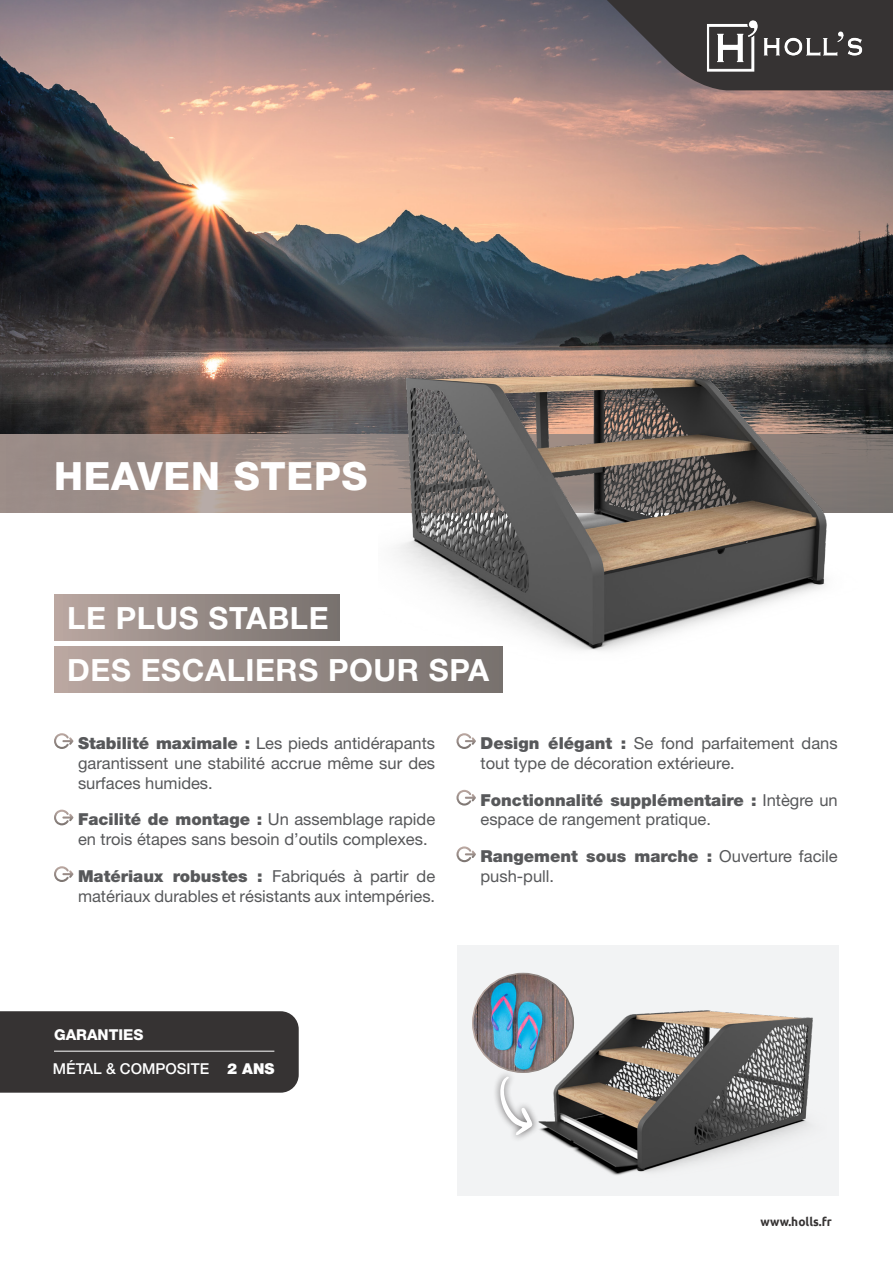
<style>
.page{position:relative;width:893px;height:1263px;background:#fff}
.page>*{position:absolute;margin:0;border:0;box-sizing:border-box;transform-origin:0 0}
.Accroche_titre{font:800 39px "Helvetica Neue";letter-spacing:.02em;color:#fff}
.Accroche_titre-2{font:700 30.6px "Helvetica Neue";letter-spacing:.02em;color:#fff}
.t1{font:16.5px/19.8px "Helvetica Neue";color:#57585a}
.t2{font:500 15px "Helvetica Neue";color:#fff}
.t3{font:800 15px "Helvetica Neue";color:#fff}
.t4{font:900 15px "Helvetica Neue";color:#fff}
.Titre_principal_ligne_1{font:700 12px "Ubuntu";color:#363333}
.s1{font-weight:900}
</style>
<div class="page">
<img style="left:0;top:0;width:893px;height:435px">
<svg style="left:54px;top:733px;width:20px;height:16px"></svg>
<svg style="left:54px;top:810px;width:20px;height:15px"></svg>
<svg style="left:54px;top:866px;width:20px;height:16px"></svg>
<svg style="left:456px;top:733px;width:20px;height:16px"></svg>
<svg style="left:456px;top:790px;width:20px;height:15px"></svg>
<svg style="left:456px;top:846px;width:20px;height:16px"></svg>
<div style="left:0;top:1011px;width:299px;height:82px;background:#363333"></div>
<svg style="left:550px;top:0;width:343px;height:90px"></svg>
<img style="left:707px;top:20px;width:156px;height:52px">
<svg style="left:0;top:435px;width:378px;height:77px"></svg>
<img style="left:378px;top:214px;width:515px;height:437px">
<div style="left:54px;top:595px;width:285px;height:45px;background:linear-gradient(to right,#b9a6a0,#76706d)"></div>
<div style="left:54px;top:647px;width:449px;height:45px;background:linear-gradient(to right,#b9a7a0,#76706d)"></div>
<div style="left:457px;top:945px;width:382px;height:251px;background:#f2f3f4"></div>
<img style="left:540px;top:1010px;width:273px;height:165px">
<img style="left:473px;top:973px;width:100px;height:99px">
<div style="left:472px;top:973px;width:102px;height:100px;border:2px solid #fff;border-radius:50%"></div>
<div style="left:493px;top:1069px;width:47px;height:73px;background:#231f20;opacity:.75"></div>
<svg style="left:500px;top:1075px;width:34px;height:60px"></svg>
<hr style="left:54px;top:1051px;width:220px;height:1px;background:#fff">
<p class="Accroche_titre" style="left:54px;top:453px;width:315px">HEAVEN STEPS</p>
<p class="Accroche_titre-2" style="left:67px;top:600px;width:263px">LE PLUS STABLE</p>
<p class="Accroche_titre-2" style="left:67px;top:652px;width:423px">DES ESCALIERS POUR SPA</p>
<p class="t1" style="left:78px;top:733px;width:359px;text-align:justify"><span class="s1">Stabilité maximale :</span> Les pieds antidérapants garantissent une stabilité accrue même sur des surfaces humides.</p>
<p class="t1" style="left:78px;top:809px;width:359px"><span class="s1">Facilité de montage :</span> Un assemblage rapide en trois étapes sans besoin d’outils complexes.</p>
<p class="t1" style="left:78px;top:866px;width:359px"><span class="s1">Matériaux robustes :</span> Fabriqués à partir de matériaux durables et résistants aux intempéries.</p>
<p class="t1" style="left:480px;top:733px;width:359px"><span class="s1">Design élégant :</span> Se fond parfaitement dans tout type de décoration extérieure.</p>
<p class="t1" style="left:480px;top:789px;width:359px"><span class="s1">Fonctionnalité supplémentaire :</span> Intègre un espace de rangement pratique.</p>
<p class="t1" style="left:480px;top:846px;width:359px"><span class="s1">Rangement sous marche :</span> Ouverture facile push-pull.</p>
<p class="t3" style="left:54px;top:1025px;width:91px">GARANTIES</p>
<p class="t2" style="left:53px;top:1060px;width:158px">MÉTAL &amp; COMPOSITE</p>
<p class="t4" style="left:227px;top:1060px;width:49px">2 ANS</p>
<p class="Titre_principal_ligne_1" style="left:760px;top:1215px;width:73px">www.holls.fr</p>
</div>
